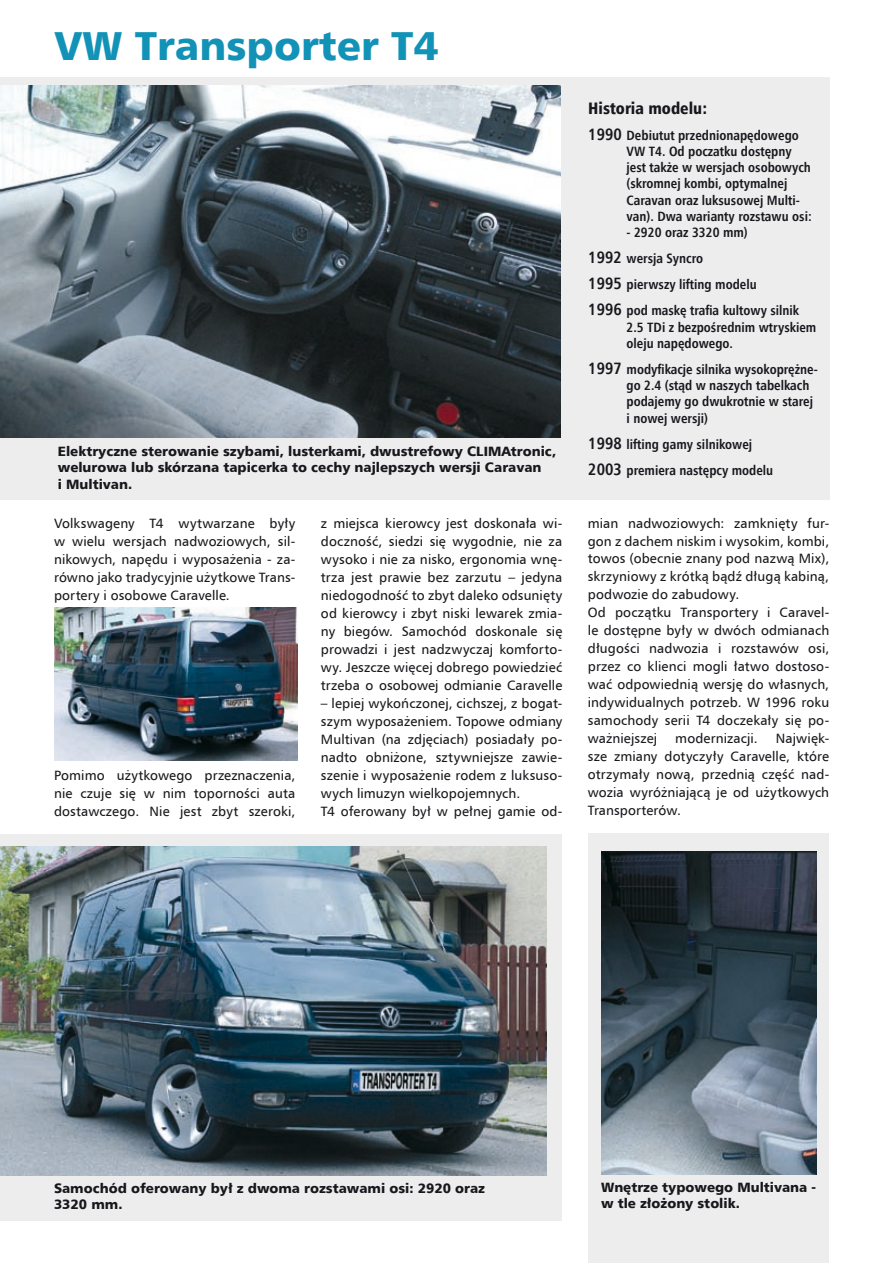
<style>
.page{position:relative;width:893px;height:1263px;background:#fff}
.page>*{position:absolute;margin:0;border:0;box-sizing:border-box;transform-origin:0 0}
.t1{font:40.5px "Humnst 777 Blk EU";color:#1292b7}
.t2{font:16.5px "Humnst 777 Blk Cn EU";color:#1a171c}
.t3{font:13.5px/18px "Humnst 777 EU";letter-spacing:.005em;color:#1a171c;text-align:justify}
.t4{font:700 13.5px/16.2px "Humnst 777 Cn EU";color:#1a171c}
.t5{font:13.5px/16.2px "Humnst 777 Blk EU";color:#1a171c}
.s1{font-size:16.5px}
</style>
<div class="page">
<div style="left:0;top:78px;width:830px;height:422px;background:#ededee"></div>
<div style="left:0;top:834px;width:561px;height:386px;background:#ededee"></div>
<div style="left:588px;top:834px;width:241px;height:429px;background:#ededee"></div>
<img style="left:0;top:85px;width:561px;height:352px">
<img style="left:54px;top:608px;width:243px;height:153px">
<img style="left:0;top:846px;width:547px;height:330px">
<img style="left:601px;top:852px;width:215px;height:323px">
<h1 class="t1" style="left:54px;top:19px;width:386px">VW Transporter T4</h1>
<p class="t5" style="left:58px;top:443px;width:500px">Elektryczne sterowanie szybami, lusterkami, dwustrefowy CLIMAtronic, welurowa lub skórzana tapicerka to cechy najlepszych wersji Caravan<br>i Multivan.</p>
<p class="t3" style="left:54px;top:514px;width:243px">Volkswageny T4 wytwarzane były w wielu wersjach nadwoziowych, sil&shy;nikowych, napędu i wyposażenia - za&shy;równo jako tradycyjnie użytkowe Trans&shy;portery i osobowe Caravelle.</p>
<p class="t3" style="left:54px;top:766px;width:243px">Pomimo użytkowego przeznaczenia, nie czuje się w nim toporności auta dostawczego. Nie jest zbyt szeroki,</p>
<p class="t3" style="left:321px;top:514px;width:243px">z miejsca kierowcy jest doskonała wi&shy;doczność, siedzi się wygodnie, nie za wysoko i nie za nisko, ergonomia wnę&shy;trza jest prawie bez zarzutu – jedyna niedogodność to zbyt daleko odsunięty od kierowcy i zbyt niski lewarek zmia&shy;ny biegów. Samochód doskonale się prowadzi i jest nadzwyczaj komforto&shy;wy. Jeszcze więcej dobrego powiedzieć trzeba o osobowej odmianie Caravelle</p>
<p class="t3" style="left:321px;top:694px;width:243px;text-align:left">– lepiej wykończonej, cichszej, z bogat&shy;szym wyposażeniem. Topowe odmiany Multivan (na zdjęciach) posiadały po&shy;nadto obniżone, sztywniejsze zawie&shy;szenie i wyposażenie rodem z luksuso&shy;wych limuzyn wielkopojemnych.<br>T4 oferowany był w pełnej gamie od-</p>
<p class="t2" style="left:588px;top:97px;width:120px">Historia modelu:</p>
<p class="t4" style="left:626px;top:127px;width:187px;text-indent:-38px"><span class="s1">1990</span> Debiutut przednionapędowego<br>VW T4. Od poczatku dostępny jest także w wersjach osobowych (skromnej kombi, optymalnej<br>Caravan oraz luksusowej Multi&shy;van). Dwa warianty rozstawu osi:</p>
<p class="t4" style="left:588px;top:219px;width:212px;line-height:26.2px;text-indent:38px">- 2920 oraz 3320 mm)<br><span class="s1">1992</span> wersja Syncro<br><span class="s1">1995</span> pierwszy lifting modelu<br><span class="s1">1996</span> pod maskę trafia kultowy silnik</p>
<p class="t4" style="left:626px;top:319px;width:191px">2.5 TDi z bezpośrednim wtryskiem oleju napędowego.</p>
<p class="t4" style="left:627px;top:361px;width:193px;text-indent:-38px"><span class="s1">1997</span> modyfikacje silnika wysokoprężne&shy;go 2.4 (stąd w naszych tabelkach podajemy go dwukrotnie w starej i nowej wersji)</p>
<p class="t4" style="left:588px;top:431px;width:186px;line-height:26.2px"><span class="s1">1998</span> lifting gamy silnikowej<br><span class="s1">2003</span> premiera następcy modelu</p>
<p class="t3" style="left:588px;top:513px;width:243px;text-align:left">mian nadwoziowych: zamknięty fur&shy;gon z dachem niskim i wysokim, kombi, towos (obecnie znany pod nazwą Mix), skrzyniowy z krótką bądź długą kabiną, podwozie do zabudowy.<br>Od początku Transportery i Caravel&shy;le dostępne były w dwóch odmianach długości nadwozia i rozstawów osi, przez co klienci mogli łatwo dostoso&shy;wać odpowiednią wersję do własnych, indywidualnych potrzeb. W 1996 roku samochody serii T4 doczekały się po&shy;ważniejszej</p>
<p class="t3" style="left:588px;top:729px;width:243px;text-indent:188px">Najwięk&shy;sze zmiany dotyczyły Caravelle, które otrzymały nową, przednią część nad&shy;wozia wyróżniającą je od użytkowych Transporterów.</p>
<p class="t3" style="left:675px;top:729px;width:84px">modernizacji.</p>
<p class="t5" style="left:54px;top:1180px;width:432px">Samochód oferowany był z dwoma rozstawami osi: 2920 oraz<br>3320 mm.</p>
<p class="t5" style="left:601px;top:1179px;width:217px">Wnętrze typowego Multivana - w tle złożony stolik.</p>
</div>
